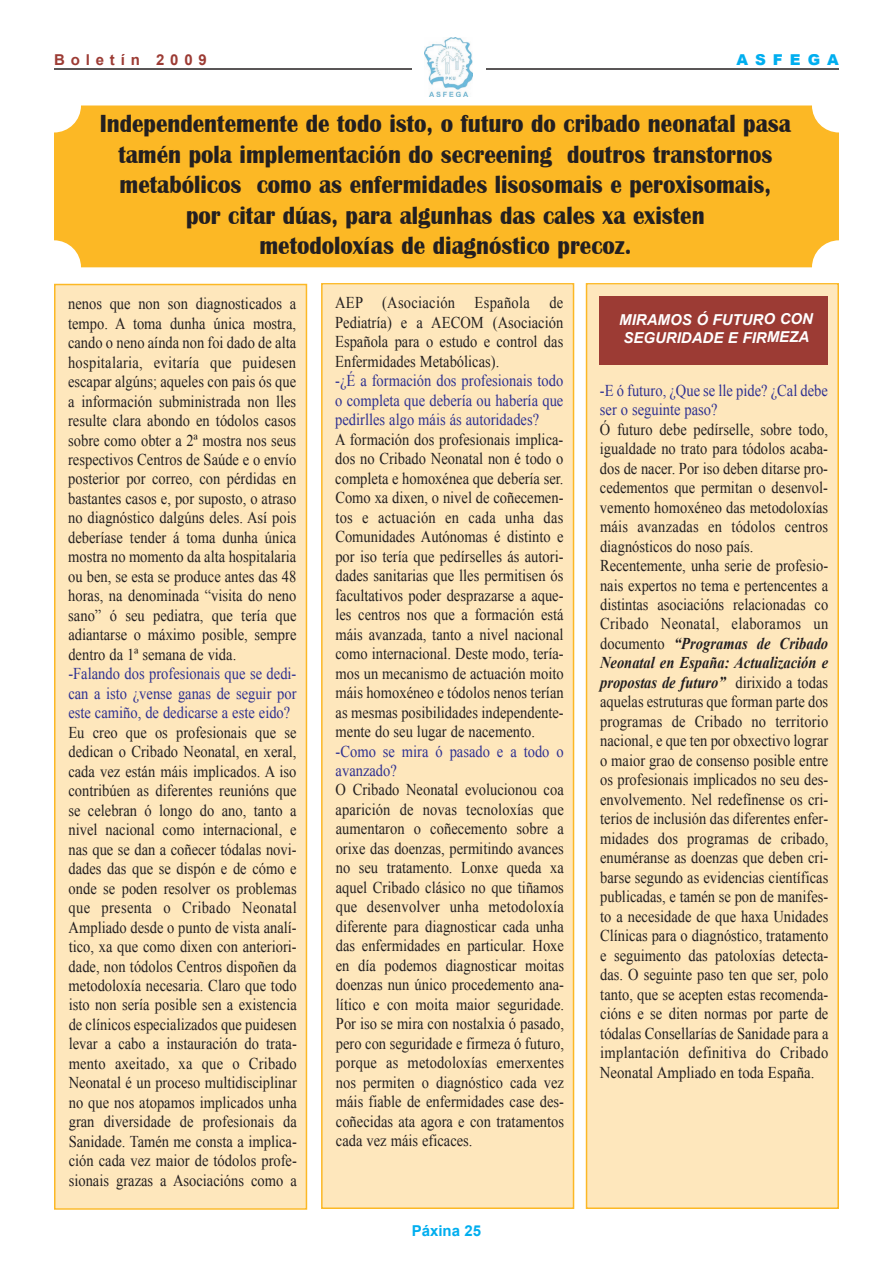
<style>
.page{position:relative;width:893px;height:1263px;background:#fff}
.page>*{position:absolute;margin:0;border:0;box-sizing:border-box;transform-origin:0 0}
.t1{font:700 25.5px/30.6px "Britannic";color:#231f20;text-align:center;scale:.9 1}
.t2{font:16.5px/19.5px "Times New Roman";color:#231f20;text-align:justify;scale:.88 1}
.t3{font:16.5px/19.5px "Times New Roman";color:#2e3092;text-align:justify;scale:.88 1}
.t4{font:italic 700 15px/18px "Arial";color:#fff}
.t5{font:700 15px "Arial";letter-spacing:.39em;color:#9c3b34}
.t6{font:700 15px "Arial";color:#00aeef}
.t7{font:900 15px "Arial";letter-spacing:.465em;color:#00aeef}
.s1{font-weight:700;font-style:italic}
</style>
<div class="page">
<hr style="left:54px;top:68px;width:785px;height:2px;background:#231f20">
<div style="left:412px;top:36px;width:74px;height:67px;background:#fff"></div>
<img style="left:424px;top:38px;width:48px;height:59px">
<div style="left:56px;top:285px;width:250px;height:923px;background:#fee7bc"></div>
<div style="left:54px;top:284px;width:253px;height:926px;border:2px solid #fcb825"></div>
<div style="left:54px;top:105px;width:785px;height:162px;background:#fcb825;border-radius:27px"></div>
<div style="left:323px;top:285px;width:250px;height:922px;background:#fee7bc"></div>
<div style="left:321px;top:283px;width:253px;height:926px;border:2px solid #fcb825"></div>
<div style="left:587px;top:285px;width:250px;height:922px;background:#fee7bc"></div>
<div style="left:586px;top:283px;width:253px;height:926px;border:2px solid #fcb825"></div>
<div style="left:599px;top:297px;width:229px;height:68px;background:#9c3b34"></div>
<p class="t5" style="left:54px;top:51px;width:154px">Boletín 2009</p>
<p class="t7" style="left:736px;top:48px;width:104px">ASFEGA</p>
<p class="t1" style="left:100px;top:108px;width:770px">Independentemente de todo isto, o futuro do cribado neonatal pasa tamén pola implementación do secreening doutros transtornos metabólicos como as enfermidades lisosomais e peroxisomais, por citar dúas, para algunhas das cales xa existen<br>metodoloxías de diagnóstico precoz.</p>
<p class="t2" style="left:335px;top:293px;width:261px">AEP (Asociación Española de Pediatría) e a AECOM (Asociación Española para o estudo e control das Enfermidades Metabólicas).</p>
<p class="t3" style="left:335px;top:371px;width:261px">-¿É a formación dos profesionais todo o completa que debería ou habería que pedirlles algo máis ás autoridades?</p>
<p class="t2" style="left:335px;top:429px;width:261px">A formación dos profesionais implica&shy;dos no Cribado Neonatal non é todo o completa e homoxénea que debería ser.<br>Como xa dixen, o nivel de coñecemen&shy;tos e actuación en cada unha das Comunidades Autónomas é distinto e por iso tería que pedírselles ás autori&shy;dades sanitarias que lles permitisen ós facultativos poder desprazarse a aque&shy;les centros nos que a formación está máis avanzada, tanto a nivel nacional como internacional. Deste modo, tería&shy;mos un mecanismo de actuación moito máis homoxéneo e tódolos nenos terían as mesmas posibilidades independente&shy;mente do seu lugar de nacemento.</p>
<p class="t3" style="left:336px;top:741px;width:261px">-Como se mira ó pasado e a todo o avanzado?</p>
<p class="t2" style="left:336px;top:780px;width:261px">O Cribado Neonatal evolucionou coa aparición de novas tecnoloxías que aumentaron o coñecemento sobre a orixe das doenzas, permitindo avances no seu tratamento. Lonxe queda xa aquel Cribado clásico no que tiñamos que desenvolver unha metodoloxía diferente para diagnosticar cada unha das enfermidades en particular. Hoxe en día podemos diagnosticar moitas doenzas nun único procedemento ana&shy;lítico e con moita maior seguridade.<br>Por iso se mira con nostalxia ó pasado, pero con seguridade e firmeza ó futuro, porque as metodoloxías emerxentes nos permiten o diagnóstico cada vez máis fiable de enfermidades case des&shy;coñecidas ata agora e con tratamentos cada vez máis eficaces.</p>
<p class="t2" style="left:68px;top:294px;width:261px">nenos que non son diagnosticados a tempo. A toma dunha única mostra, cando o neno aínda non foi dado de alta hospitalaria, evitaría que puidesen escapar algúns; aqueles con pais ós que a información subministrada non lles resulte clara abondo en tódolos casos sobre como obter a 2ª mostra nos seus respectivos Centros de Saúde e o envío posterior por correo, con pérdidas en bastantes casos e, por suposto, o atraso no diagnóstico dalgúns deles. Así pois deberíase tender á toma dunha única mostra no momento da alta hospitalaria ou ben, se esta se produce antes das 48 horas, na denominada “visita do neno sano” ó seu pediatra, que tería que adiantarse o máximo posible, sempre dentro da 1ª semana de vida.</p>
<p class="t3" style="left:68px;top:664px;width:261px">-Falando dos profesionais que se dedi&shy;can a isto ¿vense ganas de seguir por este camiño, de dedicarse a este eido?</p>
<p class="t2" style="left:68px;top:722px;width:261px">Eu creo que os profesionais que se dedican o Cribado Neonatal, en xeral, cada vez están máis implicados. A iso contribúen as diferentes reunións que se celebran ó longo do ano, tanto a nivel nacional como internacional, e nas que se dan a coñecer tódalas novi&shy;dades das que se dispón e de cómo e onde se poden resolver os problemas que presenta o Cribado Neonatal Ampliado desde o punto de vista analí&shy;tico, xa que como dixen con anteriori&shy;dade, non tódolos Centros dispoñen da metodoloxía necesaria. Claro que todo isto non sería posible sen a existencia de clínicos especializados que puidesen levar a cabo a instauración do trata&shy;mento axeitado, xa que o Cribado Neonatal é un proceso multidisciplinar no que nos atopamos implicados unha gran diversidade de profesionais da Sanidade. Tamén me consta a implica&shy;ción cada vez maior de tódolos profe&shy;sionais grazas a Asociacións como a</p>
<p class="t4" style="left:619px;top:310px;width:195px">MIRAMOS Ó FUTURO CON<br>SEGURIDADE E FIRMEZA</p>
<p class="t3" style="left:600px;top:380px;width:261px">-E ó futuro, ¿Que se lle pide? ¿Cal debe ser o seguinte paso?</p>
<p class="t2" style="left:600px;top:419px;width:261px;text-align:left">Ó futuro debe pedírselle, sobre todo, igualdade no trato para tódolos acaba&shy;dos de nacer. Por iso deben ditarse pro&shy;cedementos que permitan o desenvol&shy;vemento homoxéneo das metodoloxías máis avanzadas en tódolos centros diagnósticos do noso país.<br>Recentemente, unha serie de profesio&shy;nais expertos no tema e pertencentes a distintas asociacións relacionadas co Cribado Neonatal, elaboramos un documento <span class="s1">“Programas de Cribado Neonatal en España: Actualización e propostas de futuro”</span> dirixido a todas aquelas estruturas que forman parte dos programas de Cribado no territorio nacional, e que ten por obxectivo lograr o maior grao de consenso posible entre os profesionais implicados no seu des&shy;envolvemento. Nel redefínense os cri&shy;terios de inclusión das diferentes enfer&shy;midades dos programas de cribado, enuméranse as doenzas que deben cri&shy;barse segundo as evidencias científicas publicadas, e tamén se pon de manifes&shy;to a necesidade de que haxa Unidades Clínicas para o diagnóstico, tratamento e seguimento das patoloxías detecta&shy;das. O seguinte paso ten que ser, polo tanto, que se acepten estas recomenda&shy;cións e se diten normas por parte de tódalas Consellarías de Sanidade para a implantación definitiva do Cribado Neonatal Ampliado en toda España.</p>
<p class="t6" style="left:412px;top:1223px;width:71px">Páxina 25</p>
</div>
